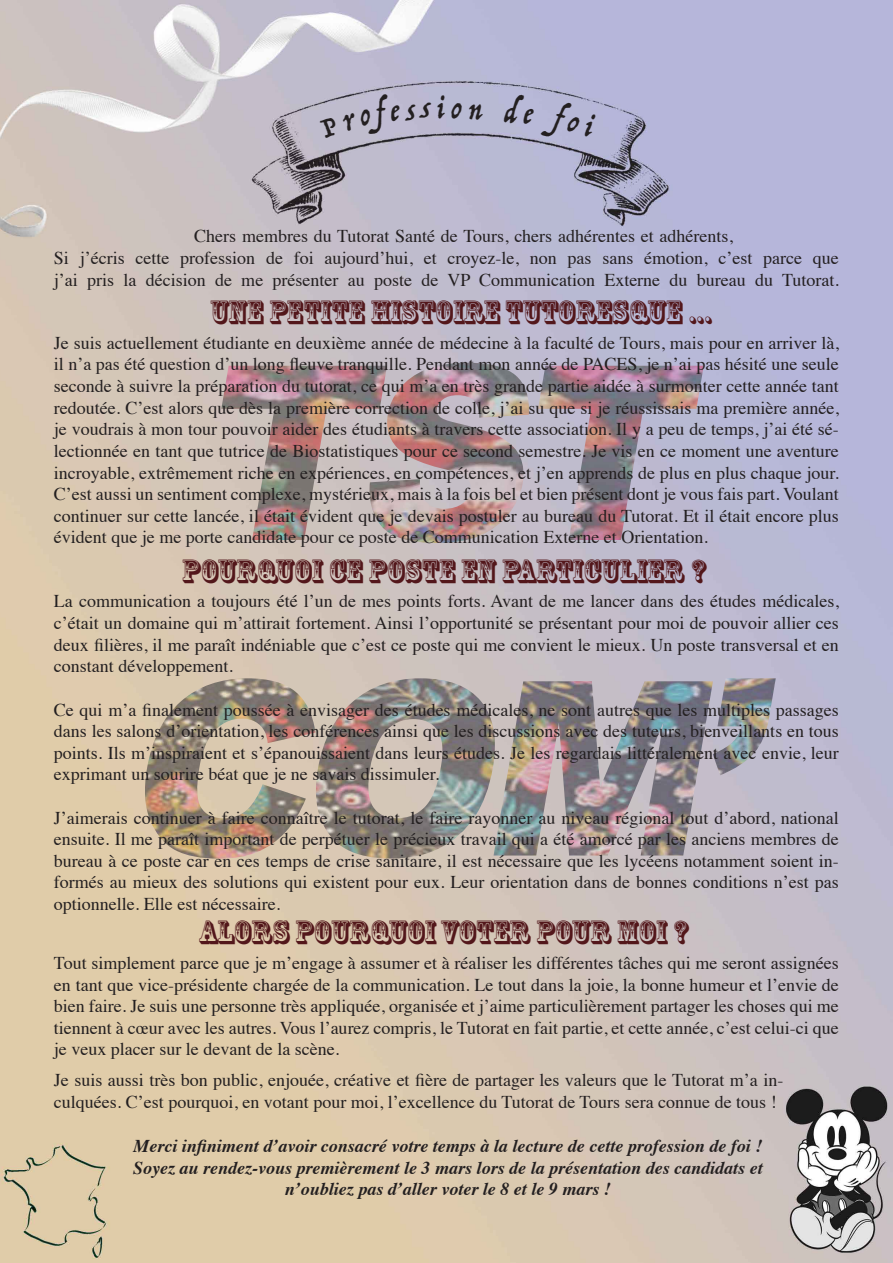
<style>
.page{position:relative;width:893px;height:1263px;background:#fff}
.page>*{position:absolute;margin:0;border:0;box-sizing:border-box;transform-origin:0 0}
.t1{font:31.5px "Rosewood Std";color:#53171b}
.t2{font:31.5px "Trattatello";color:#231f20}
.t3{font:18px/21.6px "Times";color:#231f20;text-align:justify}
.t4{font:italic 700 18px/21.6px "Times";color:#231f20;text-align:center}
</style>
<div class="page">
<img style="left:0;top:0;width:893px;height:1263px">
<img style="left:143px;top:363px;width:633px;height:496px">
<div style="left:319px;top:94px;width:98px;height:44px;background:#bfbbce"></div>
<svg style="left:504px;top:93px;width:30px;height:31px"></svg>
<div style="left:541px;top:97px;width:55px;height:43px;background:#b6b7d6"></div>
<p class="t2" style="left:422px;top:88px;width:63px;rotate:2deg">sion</p>
<p class="t3" style="left:194px;top:223px;width:540px">Chers membres du Tutorat Santé de Tours, chers adhérentes et adhérents,</p>
<p class="t3" style="left:54px;top:246px;width:786px">Si j’écris cette profession de foi aujourd’hui, et croyez-le, non pas sans émotion, c’est parce que j’ai pris la décision de me présenter au poste de VP Communication Externe du bureau du Tutorat.</p>
<p class="t1" style="left:210px;top:294px;width:503px">UNE PETITE HISTOIRE TUTORESQUE ...</p>
<p class="t3" style="left:54px;top:330px;width:786px">Je suis actuellement étudiante en deuxième année de médecine à la faculté de Tours, mais pour en arriver là, il n’a pas été question d’un long fleuve tranquille. Pendant mon année de PACES, je n’ai pas hésité une seule seconde à suivre la préparation du tutorat, ce qui m’a en très grande partie aidée à surmonter cette année tant redoutée. C’est alors que dès la première correction de colle, j’ai su que si je réussissais ma première année, je voudrais à mon tour pouvoir aider des étudiants à travers cette association. Il y a peu de temps, j’ai été sé&shy;lectionnée en tant que tutrice de Biostatistiques pour ce second semestre. Je vis en ce moment une aventure incroyable, extrêmement riche en expériences, en compétences, et j’en apprends de plus en plus chaque jour.<br>C’est aussi un sentiment complexe, mystérieux, mais à la fois bel et bien présent dont je vous fais part. Voulant continuer sur cette lancée, il était évident que je devais postuler au bureau du Tutorat. Et il était encore plus évident que je me porte candidate pour ce poste de Communication Externe et Orientation.</p>
<p class="t1" style="left:182px;top:552px;width:525px">POURQUOI CE POSTE EN PARTICULIER ?</p>
<p class="t3" style="left:54px;top:589px;width:786px">La communication a toujours été l’un de mes points forts. Avant de me lancer dans des études médicales, c’était un domaine qui m’attirait fortement. Ainsi l’opportunité se présentant pour moi de pouvoir allier ces deux filières, il me paraît indéniable que c’est ce poste qui me convient le mieux. Un poste transversal et en constant développement.</p>
<p class="t3" style="left:54px;top:697px;width:786px">Ce qui m’a finalement poussée à envisager des études médicales, ne sont autres que les multiples passages dans les salons d’orientation, les conférences ainsi que les discussions avec des tuteurs, bienveillants en tous points. Ils m’inspiraient et s’épanouissaient dans leurs études. Je les regardais littéralement avec envie, leur exprimant un sourire béat que je ne savais dissimuler.</p>
<p class="t3" style="left:54px;top:805px;width:786px">J’aimerais continuer à faire connaître le tutorat, le faire rayonner au niveau régional tout d’abord, national ensuite. Il me paraît important de perpétuer le précieux travail qui a été amorcé par les anciens membres de bureau à ce poste car en ces temps de crise sanitaire, il est nécessaire que les lycéens notamment soient in&shy;formés au mieux des solutions qui existent pour eux. Leur orientation dans de bonnes conditions n’est pas optionnelle. Elle est nécessaire.</p>
<p class="t1" style="left:198px;top:914px;width:492px">ALORS POURQUOI VOTER POUR MOI ?</p>
<p class="t3" style="left:54px;top:950px;width:786px">Tout simplement parce que je m’engage à assumer et à réaliser les différentes tâches qui me seront assignées en tant que vice-présidente chargée de la communication. Le tout dans la joie, la bonne humeur et l’envie de bien faire. Je suis une personne très appliquée, organisée et j’aime particulièrement partager les choses qui me tiennent à cœur avec les autres. Vous l’aurez compris, le Tutorat en fait partie, et cette année, c’est celui-ci que je veux placer sur le devant de la scène.</p>
<p class="t3" style="left:54px;top:1068px;width:731px">Je suis aussi très bon public, enjouée, créative et fière de partager les valeurs que le Tutorat m’a in&shy;culquées. C’est pourquoi, en votant pour moi, l’excellence du Tutorat de Tours sera connue de tous !</p>
<p class="t4" style="left:133px;top:1134px;width:631px">Merci infiniment d’avoir consacré votre temps à la lecture de cette profession de foi !<br>Soyez au rendez-vous premièrement le 3 mars lors de la présentation des candidats et n’oubliez pas d’aller voter le 8 et le 9 mars !</p>
</div>
